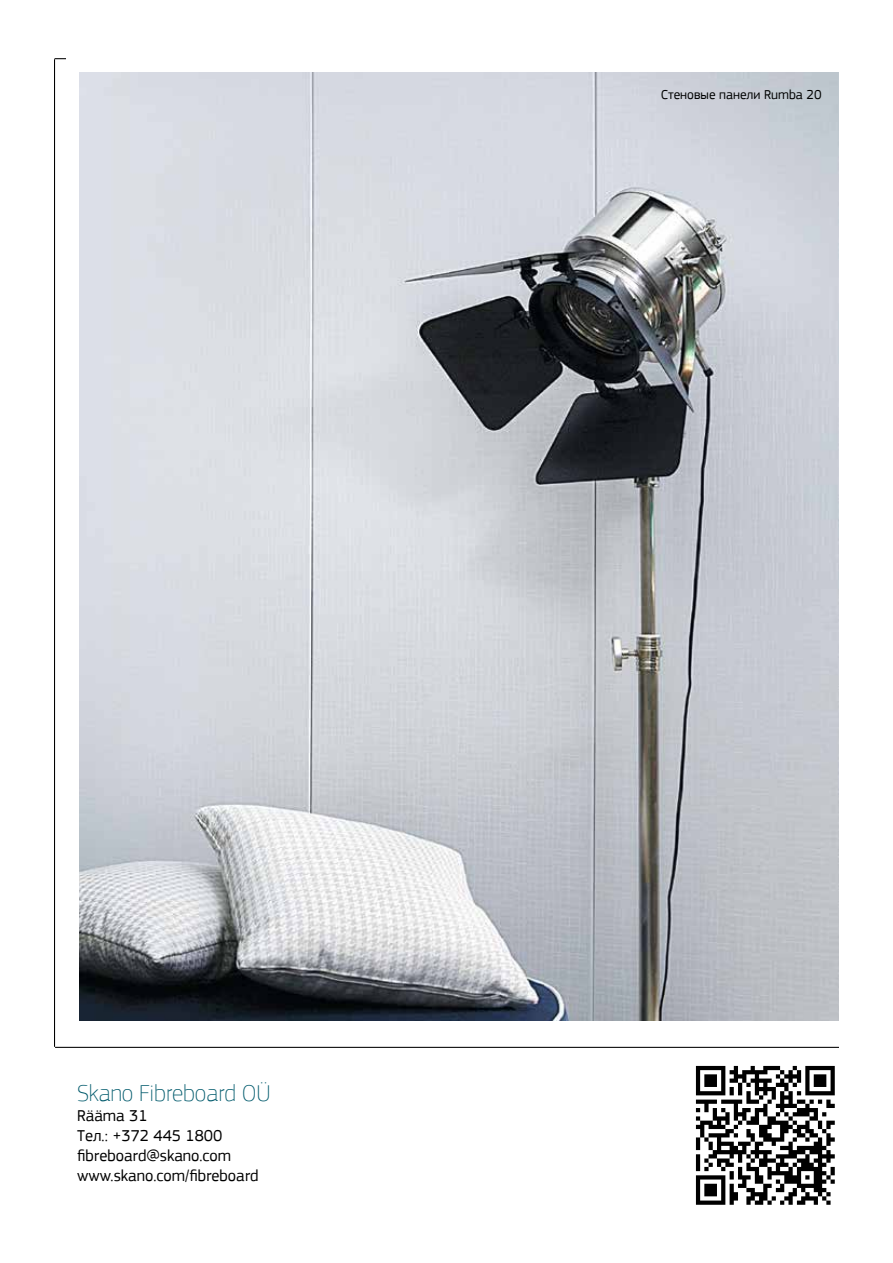
<style>
.page{position:relative;width:893px;height:1263px;background:#fff}
.page>*{position:absolute;margin:0;border:0;box-sizing:border-box;transform-origin:0 0}
.t1{font:100 24px "PF Square Sans Pro";color:#005a6c}
.t2{font:16.5px/19.8px "PF Square Sans Pro";color:#000}
.t3{font:13.5px "PF Square Sans Pro";color:#000101}
</style>
<div class="page">
<hr style="left:54px;top:59px;width:1px;height:988px;background:#000">
<hr style="left:55px;top:1047px;width:784px;height:1px;background:#000">
<svg style="left:696px;top:1066px;width:139px;height:139px"></svg>
<img style="left:80px;top:72px;width:759px;height:948px">
<p class="t3" style="left:661px;top:86px;width:162px">стеновые панели Rumba 20</p>
<h1 class="t1" style="left:77px;top:1079px;width:195px">Skano Fibreboard OÜ</h1>
<p class="t2" style="left:77px;top:1106px;width:183px">Rääma 31<br>Тел.: +372 445 1800 fibreboard@skano.com www.skano.com/fibreboard</p>
</div>
